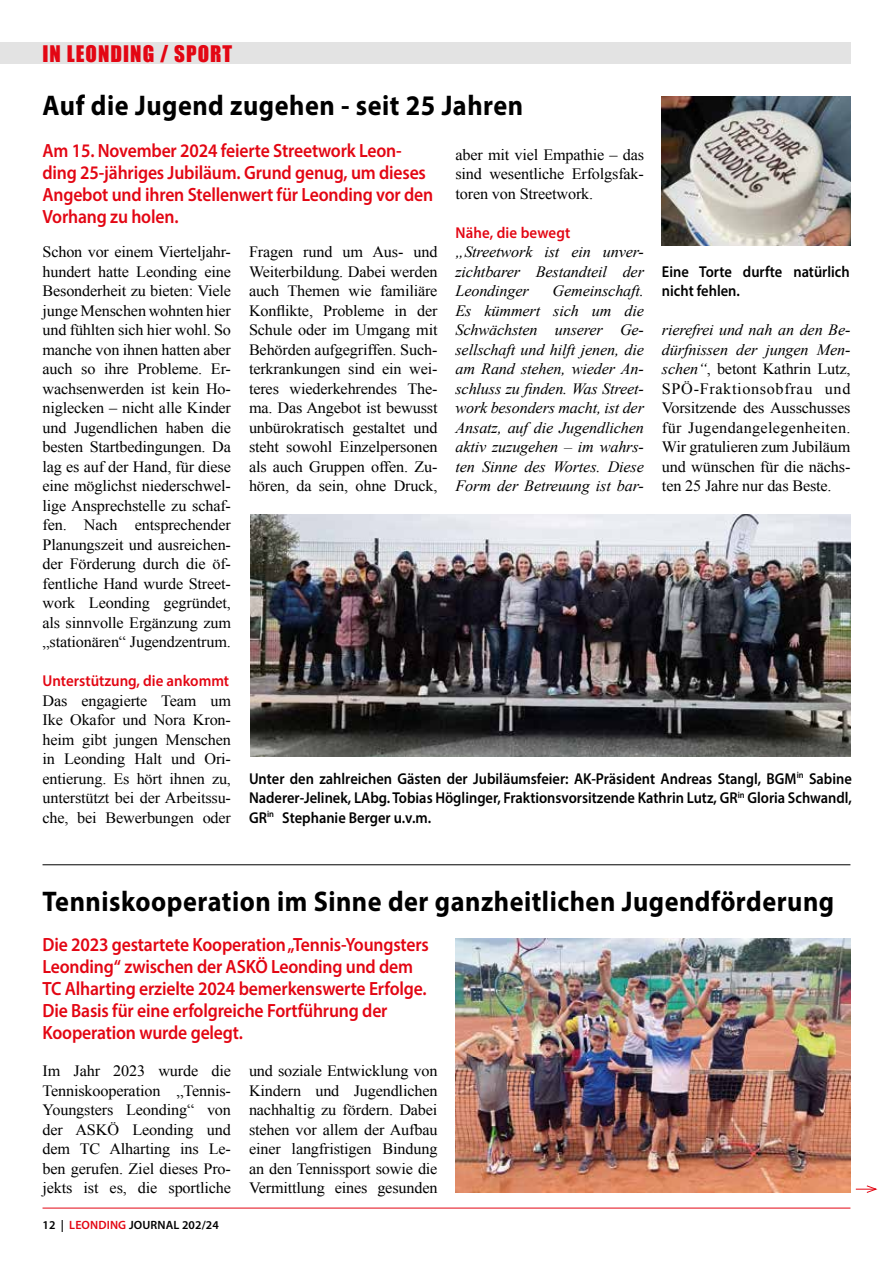
<style>
.page{position:relative;width:893px;height:1263px;background:#fff}
.page>*{position:absolute;margin:0;border:0;box-sizing:border-box;transform-origin:0 0}
.t1{font:700 28.5px "Myriad Pro";letter-spacing:.02em;color:#000;scale:.92 1}
.t2{font:21px "Impact";letter-spacing:.05em;color:#e30613}
.t3{font:600 19.2px/22.2px "Myriad Pro";letter-spacing:-.01em;color:#e30613;scale:.92 1}
.t4{font:15.75px/19.5px "Times New Roman";letter-spacing:-.01em;color:#000;text-align:justify}
.t5{font:italic 15.75px/19.5px "Times New Roman";letter-spacing:-.01em;color:#000;text-align:justify}
.t6{font:600 15.75px/19.5px "Myriad Pro";color:#000;scale:.92 1}
.t7{font:600 15.75px "Myriad Pro";color:#e30613;scale:.95 1}
.t8{font:600 12px "Myriad Pro";letter-spacing:.01em;color:#000}
.s1{font-style:italic}
.s2{color:#e30613}
</style>
<div class="page">
<div style="left:0;top:43px;width:850px;height:21px;background:#e3e3e3"></div>
<img style="left:455px;top:938px;width:395px;height:255px">
<hr style="left:43px;top:864px;width:807px;height:1px;background:#000">
<hr style="left:43px;top:1208px;width:807px;height:1px;background:#e30613">
<svg style="left:856px;top:1185px;width:22px;height:8px"></svg>
<img style="left:662px;top:96px;width:188px;height:149px">
<img style="left:250px;top:514px;width:600px;height:242px">
<h2 class="t2" style="left:43px;top:37px;width:191px">IN LEONDING / SPORT</h2>
<h1 class="t1" style="left:43px;top:87px;width:524px">Auf die Jugend zugehen - seit 25 Jahren</h1>
<p class="t3" style="left:43px;top:139px;width:426px">Am 15. November 2024 feierte Streetwork Leon&shy;ding 25-jähriges Jubiläum. Grund genug, um dieses Angebot und ihren Stellenwert für Leonding vor den Vorhang zu holen.</p>
<p class="t4" style="left:455px;top:144px;width:190px">aber mit viel Empathie – das sind wesentliche Erfolgsfak&shy;toren von Streetwork.</p>
<p class="t7" style="left:455px;top:222px;width:123px">Nähe, die bewegt</p>
<p class="t5" style="left:455px;top:242px;width:190px">„Streetwork ist ein unver&shy;zichtbarer Bestandteil der Leondinger</p>
<p class="t4" style="left:43px;top:242px;width:190px">Schon vor einem Vierteljahr&shy;hundert hatte Leonding eine Besonderheit zu bieten: Viele junge Menschen wohnten hier und fühlten sich hier wohl. So manche von ihnen hatten aber auch so ihre Probleme. Er&shy;wachsenwerden ist kein Ho&shy;niglecken – nicht alle Kinder und Jugendlichen haben die besten Startbedingungen. Da lag es auf der Hand, für diese eine möglichst niederschwel&shy;lige Ansprechstelle zu schaf&shy;fen. Nach entsprechender Planungszeit und ausreichen&shy;der Förderung durch die öf&shy;fentliche Hand wurde Street&shy;work Leonding gegründet, als sinnvolle Ergänzung zum „stationären“ Jugendzentrum.</p>
<p class="t7" style="left:43px;top:671px;width:198px">Unterstützung, die ankommt</p>
<p class="t4" style="left:43px;top:690px;width:190px">Das engagierte Team um Ike Okafor und Nora Kron&shy;heim gibt jungen Menschen in Leonding Halt und Ori&shy;entierung. Es hört ihnen zu, unterstützt bei der Arbeitssu&shy;che, bei Bewerbungen oder</p>
<p class="t4" style="left:249px;top:242px;width:190px">Fragen rund um Aus- und Weiterbildung. Dabei werden auch Themen wie familiäre Konflikte, Probleme in der Schule oder im Umgang mit Behörden aufgegriffen. Such&shy;terkrankungen sind ein wei&shy;teres wiederkehrendes The&shy;ma. Das Angebot ist bewusst unbürokratisch gestaltet und steht sowohl Einzelpersonen als auch Gruppen offen. Zu&shy;hören, da sein, ohne Druck,</p>
<p class="t6" style="left:662px;top:261px;width:206px">Eine Torte durfte natürlich nicht fehlen.</p>
<p class="t5" style="left:455px;top:281px;width:190px;text-indent:97px">Gemeinschaft.<br>Es kümmert sich um die Schwächsten unserer Ge&shy;sellschaft und hilft jenen, die am Rand stehen, wieder An&shy;schluss zu finden. Was Street&shy;work besonders macht, ist der Ansatz, auf die Jugendlichen aktiv zuzugehen – im wahrs&shy;ten Sinne des Wortes. Diese Form der Betreuung ist bar-</p>
<p class="t4" style="left:662px;top:320px;width:190px"><span class="s1">rierefrei und nah an den Be&shy;dürfnissen der jungen Men&shy;schen“</span>, betont Kathrin Lutz, SPÖ-Fraktionsobfrau und Vorsitzende des Ausschusses für Jugendangelegenheiten.<br>Wir gratulieren zum Jubiläum und wünschen für die nächs&shy;ten 25 Jahre nur das Beste.</p>
<p class="t6" style="left:249px;top:768px;width:657px;text-align:justify">Unter den zahlreichen Gästen der Jubiläumsfeier: AK-Präsident Andreas Stangl, BGM<sup>in</sup> Sabine Naderer-Jelinek, LAbg. Tobias Höglinger, Fraktionsvorsitzende Kathrin Lutz, GR<sup>in</sup> Gloria Schwandl, GR<sup>in</sup> Stephanie Berger u.v.m.</p>
<h1 class="t1" style="left:43px;top:883px;width:862px">Tenniskooperation im Sinne der ganzheitlichen Jugendförderung</h1>
<p class="t3" style="left:43px;top:932px;width:421px">Die 2023 gestartete Kooperation „Tennis-Youngsters Leonding“ zwischen der ASKÖ Leonding und dem TC Alharting erzielte 2024 bemerkenswerte Erfolge.<br>Die Basis für eine erfolgreiche Fortführung der Kooperation wurde gelegt.</p>
<p class="t4" style="left:43px;top:1061px;width:190px">Im Jahr 2023 wurde die Tenniskooperation „Tennis-Youngsters Leonding“ von der ASKÖ Leonding und dem TC Alharting ins Le&shy;ben gerufen. Ziel dieses Pro&shy;jekts ist es, die sportliche</p>
<p class="t4" style="left:249px;top:1061px;width:190px">und soziale Entwicklung von Kindern und Jugendlichen nachhaltig zu fördern. Dabei stehen vor allem der Aufbau einer langfristigen Bindung an den Tennissport sowie die Vermittlung eines gesunden</p>
<p class="t8" style="left:43px;top:1218px;width:178px">12 | <span class="s2">LEONDING</span> JOURNAL 202/24</p>
</div>
